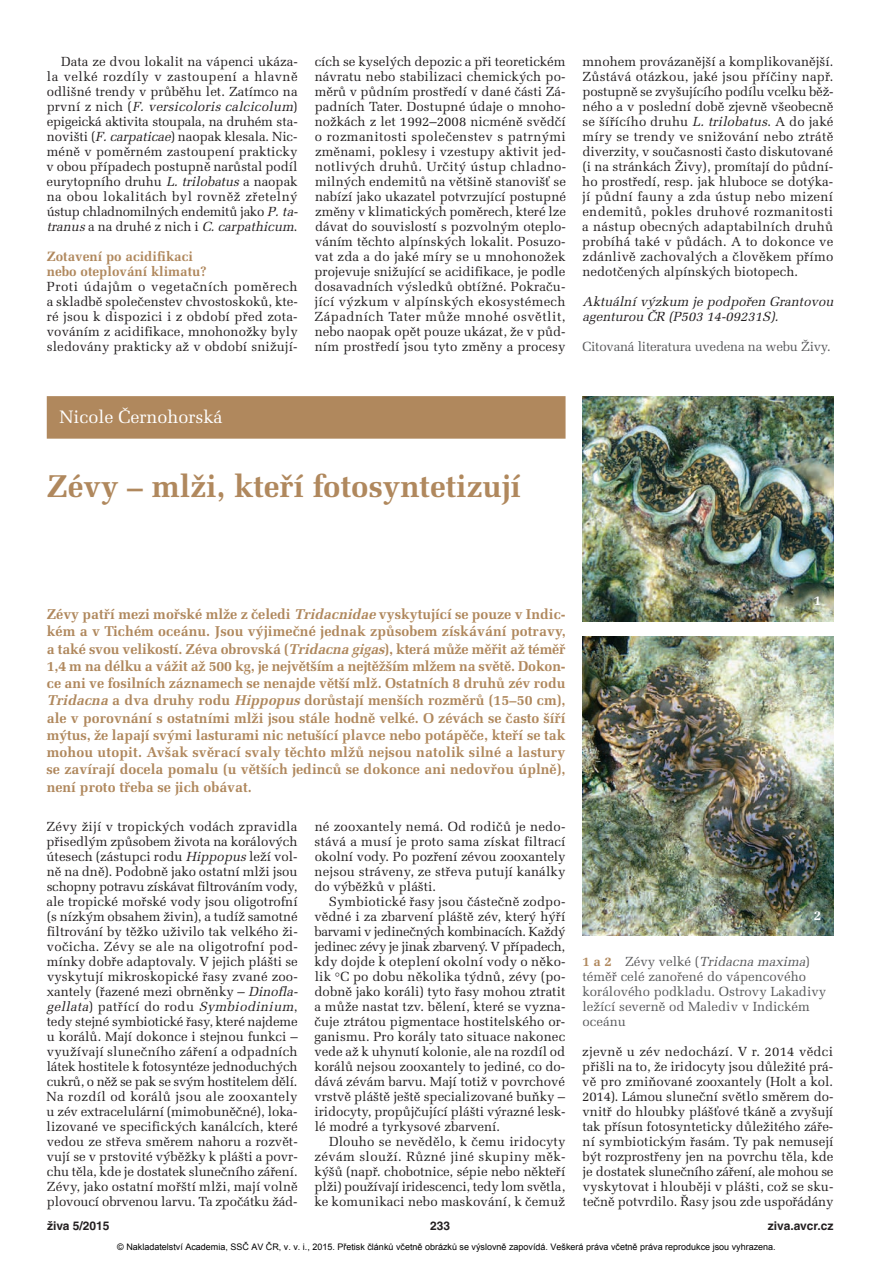
<style>
.page{position:relative;width:893px;height:1263px;background:#fff}
.page>*{position:absolute;margin:0;border:0;box-sizing:border-box;transform-origin:0 0}
.t1{font:700 31.5px "Melior CE";color:#b0885d}
.t2{font:18px "Melior CE";color:#fff}
.t3{font:700 14.25px/17.2px "Melior CE";color:#b0885d;text-align:justify}
.t4{font:700 13.5px/15px "Melior CE";color:#b0885d}
.t5{font:700 13.5px "Melior CE";color:#fff}
.t6{font:13.2px/15px "Melior CE";color:#231f20;text-align:justify}
.t7{font:13.2px/15px "Melior CE";color:#57585a}
.t8{font:italic 13.2px/15px "Melior CE";color:#231f20}
.t9{font:700 12px "Helvetica CE";color:#231f20}
.t10{font:9px "Arial";color:#000}
.s1{font-style:italic}
.s2{font-weight:700;color:#b0885d}
</style>
<div class="page">
<div style="left:47px;top:396px;width:519px;height:43px;background:#b0885d"></div>
<img style="left:583px;top:636px;width:250px;height:300px">
<img style="left:583px;top:396px;width:250px;height:225px">
<p class="t6" style="left:47px;top:56px;width:255px;text-align:left;text-indent:15px">Data ze dvou lokalit na vápenci ukáza&shy;la velké rozdíly v zastoupení a hlavně odlišné trendy v průběhu let. Zatímco na p r v n í z n i c h ( <span class="s1">F. versicoloris calcicolum</span>) epigeická aktivita stoupala, na druhém sta&shy;novišti (<span class="s1">F.carpaticae</span>) naopak klesala. Nic&shy;méně v poměrném zastoupení prakticky v obou případech postupně narůstal podíl eurytopního druhu <span class="s1">L. trilobatus</span>a naopak na obou lokalitách byl rovněž zřetelný ústup chladnomilných endemitů jako <span class="s1">P.ta - tranus</span> a n a d r u h é z n i c h i <span class="s1">C.carpathicum</span>.</p>
<p class="t4" style="left:47px;top:251px;width:161px">Zotavení po acidifikaci nebo oteplování klimatu?</p>
<p class="t6" style="left:47px;top:281px;width:252px">Proti údajům o vegetačních poměrech a skladbě společenstev chvostoskoků, kte&shy;ré jsou k dispozici i z období před zota&shy;vováním z acidifikace, mnohonožky byly sledovány prakticky až v období snižují-</p>
<p class="t6" style="left:315px;top:56px;width:253px">cích se kyselých depozic a při teoretickém návratu nebo stabilizaci chemických po - měrů v půdním prostředí v dané části Zá - padních Tater. Dostupné údaje o mnoho&shy;nožkách z let 1992–2008 nicméně svědčí o rozmanitosti společenstev s patrnými změnami, poklesy i vzestupy aktivit jed&shy;notlivých druhů. Určitý ústup chladno&shy;milných endemitů na většině stanovišť se nabízí jako ukazatel potvrzující postupné změny v klimatických poměrech, které lze dávat do souvislostí s pozvolným oteplo&shy;váním těchto alpínských lokalit. Posuzo&shy;vat zda a do jaké míry se u mnohonožek projevuje snižující se acidifikace, je podle dosavadních výsledků obtížné. Pokraču&shy;jící výzkum v alpínských ekosystémech Západních Tater může mnohé osvětlit, nebo naopak opět pouze ukázat, že v půd&shy;ním prostředí jsou tyto změny a procesy</p>
<p class="t6" style="left:582px;top:56px;width:253px">mnohem provázanější a komplikovanější.<br>Zůstává otázkou, jaké jsou příčiny např. postupně se zvyšujícího podílu vcelku běž&shy;ného a v poslední době zjevně všeobecně se šířícího druhu <span class="s1">L. trilobatus</span>. A do jaké míry se trendy ve snižování nebo ztrátě diverzity, v současnosti často diskutované (i na stránkách Živy), promítají do půdní&shy;ho prostředí, resp. jak hluboce se dotýka&shy;jí půdní fauny a zda ústup nebo mizení endemitů, pokles druhové rozmanitosti a nástup obecných adaptabilních druhů probíhá také v půdách. A to dokonce ve zdánlivě zachovalých a člověkem přímo nedotčených alpínských biotopech.</p>
<p class="t8" style="left:583px;top:296px;width:255px">Aktuální výzkum j e podpořen Grantovou agenturou ČR (P503 14-09231S).</p>
<p class="t7" style="left:583px;top:341px;width:250px">Citovaná literatura uvedena na webu Živy.</p>
<h2 class="t2" style="left:60px;top:411px;width:165px">Nicole Černohorská</h2>
<h1 class="t1" style="left:47px;top:475px;width:476px">Zévy – mlži, kteří fotosyntetizují</h1>
<p class="t3" style="left:47px;top:607px;width:521px">Zévy patří mezi mořské mlže z čeledi <span class="s1">Tridacnidae</span>vyskytující se pouze v Indic&shy;kém a v Tichém oceánu. Jsou výjimečné jednak způsobem získávání potravy, a také svou velikostí. Zéva obrovská (<span class="s1">Tridacna gigas</span>), která může měřit až téměř 1,4 m na délku a vážit až 500 kg, je největším a nejtěžším mlžem na světě. Dokon&shy;ce ani ve fosilních záznamech se nenajde větší mlž. Ostatních 8 druhů zév rodu <span class="s1">Tridacna</span>a dva druhy rodu <span class="s1">Hippopus</span>dorůstají menších rozměrů (15–50 cm), ale v porovnání s ostatními mlži jsou stále hodně velké. O zévách se často šíří mýtus, že lapají svými lasturami nic netušící plavce nebo potápěče, kteří se tak mohou utopit. Avšak svěrací svaly těchto mlžů nejsou natolik silné a lastury se zavírají docela pomalu (u větších jedinců se dokonce ani nedovřou úplně), není proto třeba se jich obávat.</p>
<p class="t6" style="left:47px;top:821px;width:255px;text-align:left">Zévy žijí v tropických vodách zpravidla přisedlým způsobem života na korálových útesech (zástupci rodu <span class="s1">Hippopus</span>leží vol&shy;ně na dně). Podobně jako ostatní mlži jsou schopny potravu získávat filtrováním vody, ale tropické mořské vody jsou oligotrofní (s nízkým obsahem živin), a tudíž samotné filtrování by těžko uživilo tak velkého ži - vočicha. Zévy se ale na oligotrofní pod&shy;mínky dobře adaptovaly. V jejich plášti se vyskytují mikroskopické řasy zvané zoo&shy;xantely (řazené mezi obrněnky – <span class="s1">Dinofla&shy;gellata</span>) p a t ř í c í d o r o d u <span class="s1">Symbiodinium</span>, tedy stejné symbiotické řasy, které najdeme u korálů. Mají dokonce i stejnou funkci – využívají slunečního záření a odpadních látek hostitele k fotosyntéze jednoduchých cukrů, o něž se pak se svým hostitelem dělí.<br>Na rozdíl od korálů jsou ale zooxantely u zév extracelulární (mimobuněčné), loka&shy;lizované ve specifických kanálcích, které vedou ze střeva směrem nahoru a rozvět&shy;vují se v prstovité výběžky k plášti a povr&shy;chu těla, kde je dostatek slunečního záření.<br>Zévy, jako ostatní mořští mlži, mají volně plovoucí obrvenou larvu. Ta zpočátku žád-</p>
<p class="t6" style="left:315px;top:821px;width:253px">né zooxantely nemá. Od rodičů je nedo&shy;stává a musí je proto sama získat filtrací okolní vody. Po pozření zévou zooxantely nejsou stráveny, ze střeva putují kanálky do výběžků v plášti.</p>
<p class="t6" style="left:314px;top:896px;width:253px;text-indent:15px">Symbiotické řasy jsou částečně zodpo&shy;vědné i za zbarvení pláště zév, který hýří barvami v jedinečných kombinacích. Každý jedinec zévy je jinak zbarvený. V případech, kdy dojde k oteplení okolní vody o něko&shy;lik °C po dobu několika týdnů, zévy (po - dobně jako koráli) tyto řasy mohou ztratit a může nastat tzv. bělení, které se vyzna&shy;čuje ztrátou pigmentace hostitelského or - ganismu. Pro korály tato situace nakonec vede až k uhynutí kolonie, ale na rozdíl od korálů nejsou zooxantely to jediné, co do - dává zévám barvu. Mají totiž v povrchové vrstvě pláště ještě specializované buňky – iridocyty, propůjčující plášti výrazné lesk&shy;lé modré a tyrkysové zbarvení.</p>
<p class="t6" style="left:314px;top:1136px;width:253px;text-indent:15px">Dlouho se nevědělo, k čemu iridocyty zévám slouží. Různé jiné skupiny měk&shy;kýšů (např. chobotnice, sépie nebo někteří plži) používají iridescenci, tedy lom světla, ke komunikaci nebo maskování, k čemuž</p>
<p class="t5" style="left:814px;top:595px;width:9px">1</p>
<p class="t5" style="left:814px;top:910px;width:9px">2</p>
<p class="t7" style="left:582px;top:956px;width:245px"><span class="s2">1 a 2</span> Z é v y v e l k é ( <span class="s1">Tridacna maxima</span>) téměř celé zanořené do vápencového korálového podkladu. Ostrovy Lakadivy ležící severně od Malediv v Indickém oceánu</p>
<p class="t6" style="left:582px;top:1046px;width:253px">zjevně u zév nedochází. V r. 2014 vědci přišli na to, že iridocyty jsou důležité prá&shy;vě pro zmiňované zooxantely (Holt a kol.<br>2014). Lámou sluneční světlo směrem do - vnitř do hloubky plášťové tkáně a zvyšují tak přísun fotosynteticky důležitého záře&shy;ní symbiotickým řasám. Ty pak nemusejí být rozprostřeny jen na povrchu těla, kde je dostatek slunečního záření, ale mohou se vyskytovat i hlouběji v plášti, což se sku&shy;tečně potvrdilo. Řasy jsou zde uspořádány</p>
<p class="t9" style="left:47px;top:1221px;width:64px">živa 5/2015</p>
<p class="t9" style="left:430px;top:1221px;width:22px">233</p>
<p class="t9" style="left:768px;top:1221px;width:67px">ziva.avcr.cz</p>
<p class="t10" style="left:117px;top:1241px;width:660px">© Nakladatelství Academia, SSČ AV ČR, v. v. i., 2015. Přetisk článků včetně obrázků se výslovně zapovídá. Veškerá práva včetně práva reprodukce jsou vyhrazena.</p>
</div>
